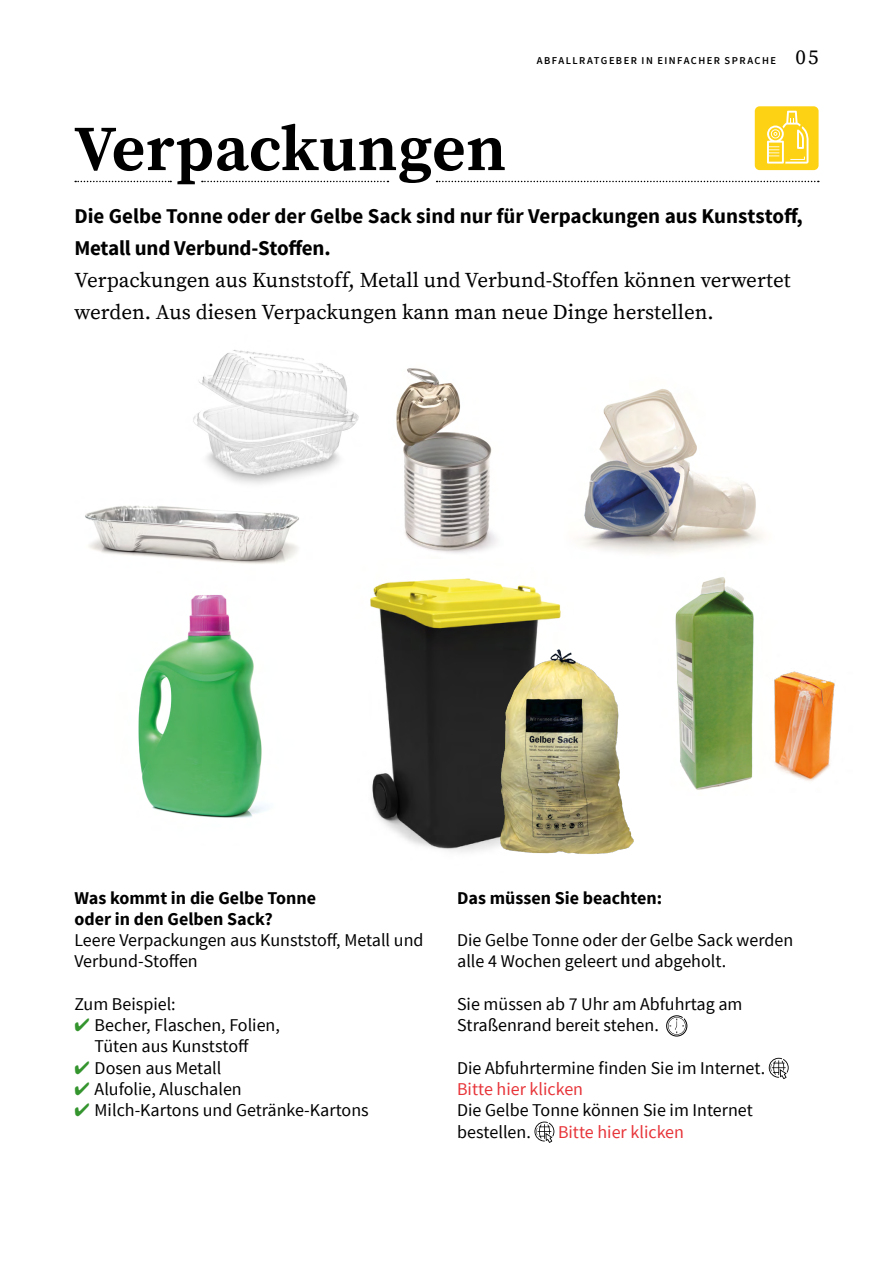
<style>
.page{position:relative;width:893px;height:1263px;background:#fff}
.page>*{position:absolute;margin:0;border:0;box-sizing:border-box;transform-origin:0 0}
.t1{font:700 64.5px "Source Serif Pro";color:#000}
.t2{font:21px/32px "Source Serif Pro";color:#000}
.t3{font:700 21px/32px "Source Sans Pro";color:#000}
.t4{font:18px/21.3px "Source Sans Pro";color:#000}
.t5{font:700 18px/21.3px "Source Sans Pro";color:#000}
.t6{font:18px "Source Sans Pro";color:#e73439}
.t7{font:600 10.5px "Source Sans Pro";letter-spacing:.135em;color:#000}
.s1{font-family:"Source Serif Pro";font-weight:400;font-size:21px}
.s2{color:#34942e}
</style>
<div class="page">
<svg style="left:75px;top:181px;width:96px;height:1px"></svg>
<div style="left:755px;top:106px;width:64px;height:64px;background:#fed214;border-radius:5px"></div>
<svg style="left:767px;top:111px;width:41px;height:53px"></svg>
<img style="left:193px;top:350px;width:166px;height:134px">
<svg style="left:666px;top:1015px;width:21px;height:21px"></svg>
<svg style="left:769px;top:1058px;width:20px;height:21px"></svg>
<svg style="left:534px;top:1121px;width:20px;height:22px"></svg>
<svg style="left:202px;top:181px;width:186px;height:1px"></svg>
<img style="left:675px;top:577px;width:79px;height:213px">
<img style="left:774px;top:671px;width:61px;height:110px">
<img style="left:85px;top:505px;width:214px;height:59px">
<img style="left:396px;top:368px;width:101px;height:186px">
<img style="left:582px;top:389px;width:181px;height:165px">
<img style="left:370px;top:578px;width:191px;height:274px">
<img style="left:138px;top:595px;width:129px;height:223px">
<img style="left:484px;top:627px;width:150px;height:227px">
<svg style="left:437px;top:181px;width:382px;height:1px"></svg>
<h1 class="t1" style="left:74px;top:111px;width:433px">Verpackungen</h1>
<p class="t7" style="left:537px;top:54px;width:283px">ABFALLRATGEBER IN EINFACHER SPRACHE <span class="s1">05</span></p>
<p class="t3" style="left:74px;top:201px;width:730px">Die Gelbe Tonne oder der Gelbe Sack sind nur für Verpackungen aus Kunststoff,<br>Metall und Verbund-Stoffen.</p>
<p class="t2" style="left:74px;top:265px;width:718px">Verpackungen aus Kunststoff, Metall und Verbund-Stoffen können verwertet werden. Aus diesen Verpackungen kann man neue Dinge herstellen.</p>
<p class="t5" style="left:74px;top:888px;width:243px">Was kommt in die Gelbe Tonne oder in den Gelben Sack?</p>
<p class="t4" style="left:74px;top:930px;width:351px">Leere Verpackungen aus Kunststoff, Metall und<br>Verbund-Stoffen</p>
<p class="t4" style="left:74px;top:994px;width:103px">Zum Beispiel:</p>
<p class="t4" style="left:74px;top:1015px;width:207px;text-align:center"><span class="s2">✔</span> Becher, Flaschen, Folien,<br>Tüten aus Kunststoff</p>
<p class="t4" style="left:74px;top:1057px;width:148px"><span class="s2">✔</span> Dosen aus Metall</p>
<p class="t4" style="left:74px;top:1079px;width:169px"><span class="s2">✔</span> Alufolie, Aluschalen</p>
<p class="t4" style="left:74px;top:1100px;width:296px"><span class="s2">✔</span> Milch-Kartons und Getränke-Kartons</p>
<p class="t5" style="left:457px;top:888px;width:207px">Das müssen Sie beachten:</p>
<p class="t4" style="left:457px;top:930px;width:338px">Die Gelbe Tonne oder der Gelbe Sack werden alle 4 Wochen geleert und abgeholt.</p>
<p class="t4" style="left:457px;top:994px;width:287px">Sie müssen ab 7 Uhr am Abfuhrtag am<br>Straßenrand bereit stehen.</p>
<p class="t4" style="left:457px;top:1057px;width:309px">Die Abfuhrtermine finden Sie im Internet.</p>
<p class="t6" style="left:457px;top:1078px;width:127px">Bitte hier klicken</p>
<p class="t4" style="left:457px;top:1100px;width:297px">Die Gelbe Tonne können Sie im Internet bestellen.</p>
<p class="t6" style="left:558px;top:1120px;width:127px">Bitte hier klicken</p>
</div>
